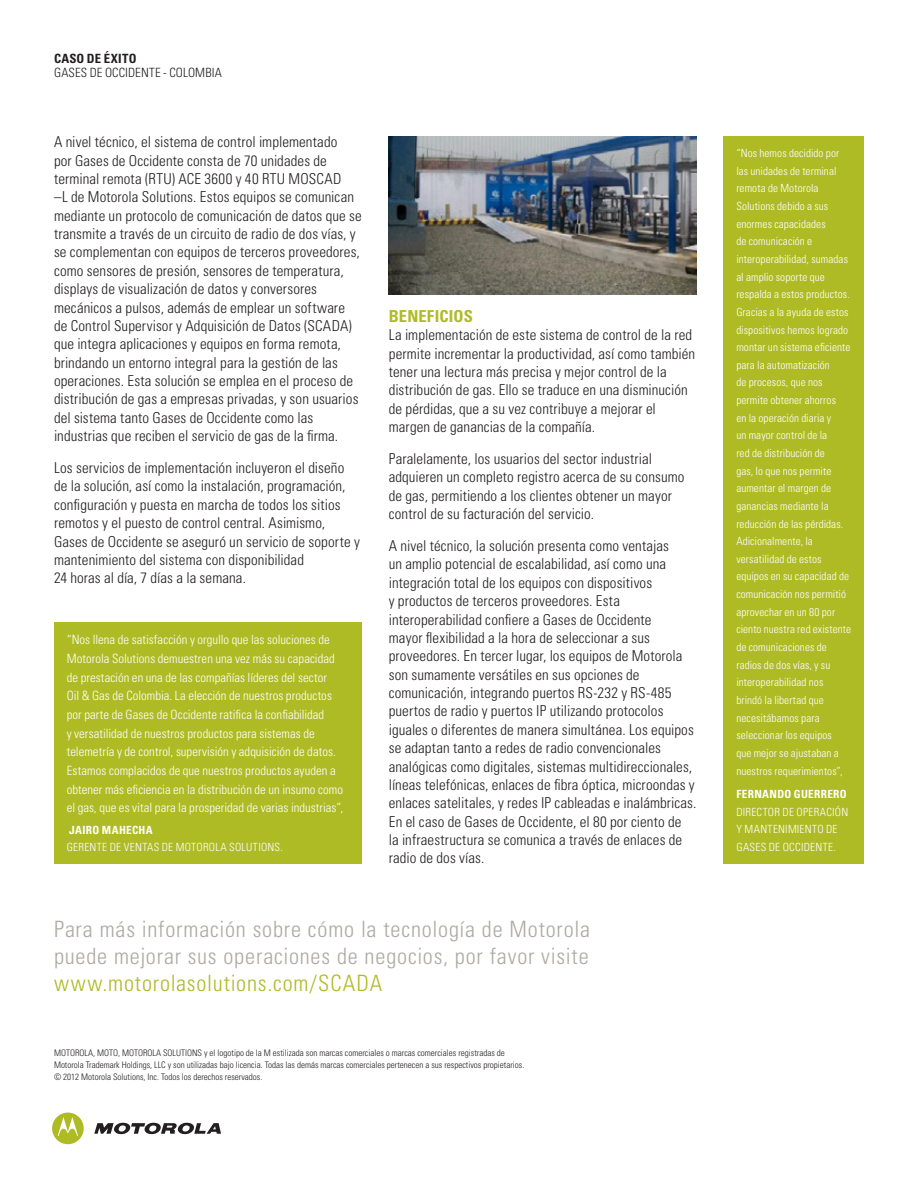
<style>
.page{position:relative;width:918px;height:1188px;background:#fff}
.page>*{position:absolute;margin:0;border:0;box-sizing:border-box;transform-origin:0 0}
.Call_to_action{font:300 condensed 22.5px/27px "Univers LT Std";letter-spacing:.035em;color:#afa9a6;text-align:justify}
.t1{font:700 condensed 16.5px "Univers LT Std";letter-spacing:.01em;color:#afbb25}
.t2{font:300 condensed 15px/18.3px "Univers LT Std";letter-spacing:.005em;color:#231f20}
.t3{font:300 condensed 12.75px/18.6px "Univers LT Std";letter-spacing:.005em;color:#fff}
.t4{font:300 condensed 12.75px "Univers LT Std";letter-spacing:.01em;color:#231f20}
.t5{font:700 condensed 12.75px "Univers LT Std";letter-spacing:.02em;color:#231f20}
.t6{font:300 condensed 11.25px/17.7px "Univers LT Std";letter-spacing:.01em;color:#fff}
.SubHeadline{font:300 condensed 9px/12px "Univers LT Std";color:#231f20}
.s1{font-weight:700}
.s2{color:#afbb25}
</style>
<div class="page">
<img style="left:389px;top:136px;width:308px;height:158px">
<div style="left:54px;top:622px;width:308px;height:242px;background:#afbb25"></div>
<div style="left:724px;top:136px;width:140px;height:728px;background:#afbb25"></div>
<svg style="left:94px;top:1123px;width:127px;height:12px"></svg>
<div style="left:52px;top:1113px;width:32px;height:31px;background:#afbb25;border-radius:50%"></div>
<svg style="left:58px;top:1117px;width:20px;height:19px"></svg>
<p class="t5" style="left:54px;top:51px;width:84px">CASO DE ÉXITO</p>
<p class="t4" style="left:54px;top:65px;width:169px">GASES DE OCCIDENTE - COLOMBIA</p>
<p class="t2" style="left:54px;top:133px;width:309px">A nivel técnico, el sistema de control implementado<br>por Gases de Occidente consta de 70 unidades de terminal remota (RTU) ACE 3600 y 40 RTU MOSCAD<br>–L de Motorola Solutions. Estos equipos se comunican mediante un protocolo de comunicación de datos que se transmite a través de un circuito de radio de dos vías, y se complementan con equipos de terceros proveedores, como sensores de presión, sensores de temperatura, displays de visualización de datos y conversores mecánicos a pulsos, además de emplear un software de Control Supervisor y Adquisición de Datos (SCADA) que integra aplicaciones y equipos en forma remota, brindando un entorno integral para la gestión de las operaciones. Esta solución se emplea en el proceso de distribución de gas a empresas privadas, y son usuarios del sistema tanto Gases de Occidente como las industrias que reciben el servicio de gas de la firma.</p>
<p class="t2" style="left:54px;top:459px;width:307px">Los servicios de implementación incluyeron el diseño de la solución, así como la instalación, programación, configuración y puesta en marcha de todos los sitios remotos y el puesto de control central. Asimismo, Gases de Occidente se aseguró un servicio de soporte y mantenimiento del sistema con disponibilidad<br>24 horas al día, 7 días a la semana.</p>
<p class="t3" style="left:67px;top:631px;width:278px">“Nos llena de satisfacción y orgullo que las soluciones de Motorola Solutions demuestren una vez más su capacidad de prestación en una de las compañías líderes del sector<br>Oil &amp; Gas de Colombia. La elección de nuestros productos por parte de Gases de Occidente ratifica la confiabilidad<br>y versatilidad de nuestros productos para sistemas de telemetría y de control, supervisión y adquisición de datos.<br>Estamos complacidos de que nuestros productos ayuden a obtener más eficiencia en la distribución de un insumo como el gas, que es vital para la prosperidad de varias industrias”,</p>
<p class="t6" style="left:67px;top:821px;width:218px;line-height:17.1px"><span class="s1">JAIRO MAHECHA<br></span>GERENTE DE VENTAS DE MOTOROLA SOLUTIONS.</p>
<p class="t1" style="left:389px;top:306px;width:86px">BENEFICIOS</p>
<p class="t2" style="left:389px;top:326px;width:308px">La implementación de este sistema de control de la red permite incrementar la productividad, así como también tener una lectura más precisa y mejor control de la distribución de gas. Ello se traduce en una disminución de pérdidas, que a su vez contribuye a mejorar el margen de ganancias de la compañía.</p>
<p class="t2" style="left:389px;top:450px;width:297px">Paralelamente, los usuarios del sector industrial adquieren un completo registro acerca de su consumo de gas, permitiendo a los clientes obtener un mayor control de su facturación del servicio.</p>
<p class="t2" style="left:389px;top:537px;width:309px">A nivel técnico, la solución presenta como ventajas<br>un amplio potencial de escalabilidad, así como una integración total de los equipos con dispositivos<br>y productos de terceros proveedores. Esta interoperabilidad confiere a Gases de Occidente<br>mayor flexibilidad a la hora de seleccionar a sus proveedores. En tercer lugar, los equipos de Motorola son sumamente versátiles en sus opciones de comunicación, integrando puertos RS-232 y RS-485 puertos de radio y puertos IP utilizando protocolos iguales o diferentes de manera simultánea. Los equipos se adaptan tanto a redes de radio convencionales analógicas como digitales, sistemas multidireccionales, líneas telefónicas, enlaces de fibra óptica, microondas y enlaces satelitales, y redes IP cableadas e inalámbricas.<br>En el caso de Gases de Occidente, el 80 por ciento de<br>la infraestructura se comunica a través de enlaces de radio de dos vías.</p>
<p class="Call_to_action" style="left:54px;top:915px;width:538px">Para más información sobre cómo la tecnología de Motorola puede mejorar sus operaciones de negocios, por favor visite <span class="s2">www.motorolasolutions.com/SCADA</span></p>
<p class="SubHeadline" style="left:54px;top:1047px;width:472px">MOTOROLA, MOTO, MOTOROLA SOLUTIONS y el logotipo de la M estilizada son marcas comerciales o marcas comerciales registradas de<br>Motorola Trademark Holdings, LLC y son utilizadas bajo licencia. Todas las demás marcas comerciales pertenecen a sus respectivos propietarios. © 2012 Motorola Solutions, Inc. Todos los derechos reservados.</p>
<p class="t6" style="left:736px;top:144px;width:116px">“Nos hemos decidido por las unidades de terminal remota de Motorola<br>Solutions debido a sus enormes capacidades<br>de comunicación e interoperabilidad, sumadas al amplio soporte que respalda a estos productos.<br>Gracias a la ayuda de estos dispositivos hemos logrado montar un sistema eficiente para la automatización<br>de procesos, que nos permite obtener ahorros<br>en la operación diaria y<br>un mayor control de la<br>red de distribución de<br>gas, lo que nos permite aumentar el margen de ganancias mediante la reducción de las pérdidas.<br>Adicionalmente, la versatilidad de estos equipos en su capacidad de comunicación nos permitió aprovechar en un 80 por ciento nuestra red existente de comunicaciones de radios de dos vías, y su interoperabilidad nos brindó la libertad que necesitábamos para seleccionar los equipos<br>que mejor se ajustaban a nuestros requerimientos”,</p>
<p class="t6" style="left:736px;top:785px;width:113px"><span class="s1">FERNANDO GUERRERO<br></span>DIRECTOR DE OPERACIÓN<br>Y MANTENIMIENTO DE<br>GASES DE OCCIDENTE.</p>
</div>
